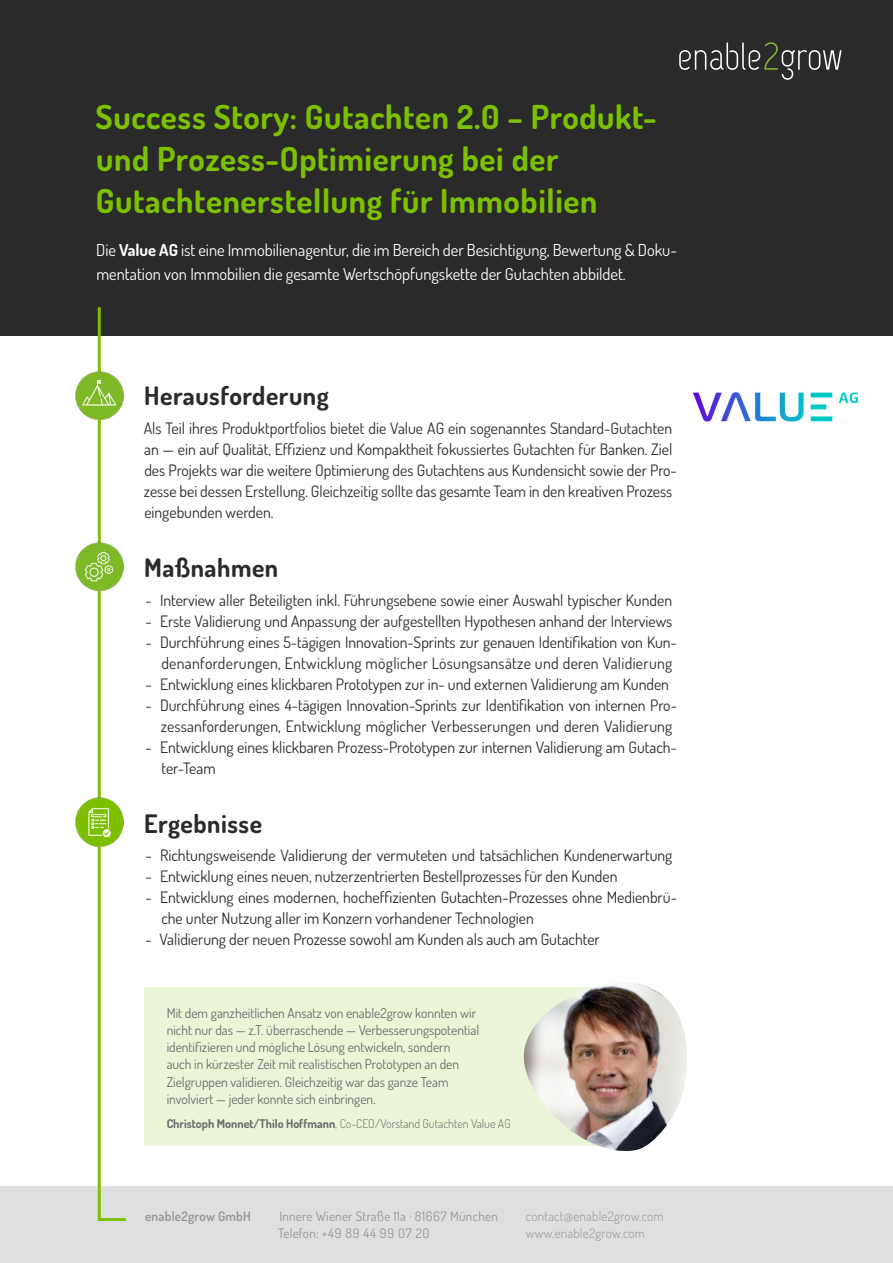
<style>
.page{position:relative;width:893px;height:1263px;background:#fff}
.page>*{position:absolute;margin:0;border:0;box-sizing:border-box;transform-origin:0 0}
.t1{font:700 33px/42px "Dosis";letter-spacing:.02em;color:#7cc100}
.t2{font:700 25.5px "Dosis";letter-spacing:.02em;color:#2a2a2a}
.t3{font:16.5px/24px "Dosis";color:#fff}
.t4{font:15.75px/21px "Dosis";color:#2a2a2a}
.t5{font:13.5px/17.2px "Dosis";color:#6a6a6a}
.t6{font:13.2px/17px "Dosis";letter-spacing:.02em;color:#949494}
.t7{font:300 13.2px/17px "Dosis";letter-spacing:.02em;color:#949494}
.t8{font:600 13.2px "Dosis";letter-spacing:.02em;color:#949494}
.t9{font:300 12px "Dosis";color:#6a6a6a}
.s1{font-weight:700}
</style>
<div class="page">
<div style="left:0;top:0;width:893px;height:336px;background:#2a2a2a"></div>
<div style="left:0;top:1186px;width:893px;height:77px;background:#dfdfdf"></div>
<svg style="left:96px;top:307px;width:31px;height:915px"></svg>
<svg style="left:679px;top:42px;width:163px;height:38px"></svg>
<div style="left:144px;top:987px;width:485px;height:159px;background:#ebf6d9"></div>
<img style="left:523px;top:983px;width:164px;height:168px">
<img style="left:75px;top:371px;width:48px;height:48px">
<img style="left:75px;top:542px;width:48px;height:48px">
<img style="left:75px;top:798px;width:48px;height:48px">
<img style="left:693px;top:392px;width:166px;height:30px">
<h1 class="t1" style="left:96px;top:95px;width:563px">Success Story: Gutachten 2.0 – Produkt&shy;und Prozess-Optimierung bei der<br>Gutachtenerstellung für Immobilien</h1>
<p class="t3" style="left:96px;top:238px;width:582px">Die <span class="s1">Value AG</span> ist eine Immobilienagentur, die im Bereich der Besichtigung, Bewertung &amp; Doku&shy;mentation von Immobilien die gesamte Wertschöpfungskette der Gutachten abbildet.</p>
<h2 class="t2" style="left:144px;top:378px;width:186px">Herausforderung</h2>
<p class="t4" style="left:144px;top:417px;width:535px">Als Teil ihres Produktportfolios bietet die Value AG ein sogenanntes Standard-Gutachten an — ein auf Qualität, Effizienz und Kompaktheit fokussiertes Gutachten für Banken. Ziel des Projekts war die weitere Optimierung des Gutachtens aus Kundensicht sowie der Pro&shy;zesse bei dessen Erstellung. Gleichzeitig sollte das gesamte Team in den kreativen Prozess eingebunden werden.</p>
<h2 class="t2" style="left:144px;top:550px;width:136px">Maßnahmen</h2>
<p class="t4" style="left:145px;top:589px;width:528px">- Interview aller Beteiligten inkl. Führungsebene sowie einer Auswahl typischer Kunden</p>
<p class="t4" style="left:145px;top:610px;width:528px">- Erste Validierung und Anpassung der aufgestellten Hypothesen anhand der Interviews</p>
<p class="t4" style="left:145px;top:631px;width:533px;text-align:right">- Durchführung eines 5-tägigen Innovation-Sprints zur genauen Identifikation von Kun&shy;denanforderungen, Entwicklung möglicher Lösungsansätze und deren Validierung</p>
<p class="t4" style="left:145px;top:673px;width:525px">- Entwicklung eines klickbaren Prototypen zur in- und externen Validierung am Kunden</p>
<p class="t4" style="left:145px;top:694px;width:533px;text-align:right">- Durchführung eines 4-tägigen Innovation-Sprints zur Identifikation von internen Pro&shy;zessanforderungen, Entwicklung möglicher Verbesserungen und deren Validierung</p>
<p class="t4" style="left:162px;top:736px;width:517px;text-indent:-16px">- Entwicklung eines klickbaren Prozess-Prototypen zur internen Validierung am Gutach&shy;ter-Team</p>
<h2 class="t2" style="left:144px;top:806px;width:119px">Ergebnisse</h2>
<p class="t4" style="left:145px;top:844px;width:528px">- Richtungsweisende Validierung der vermuteten und tatsächlichen Kundenerwartung</p>
<p class="t4" style="left:145px;top:865px;width:474px">- Entwicklung eines neuen, nutzerzentrierten Bestellprozesses für den Kunden</p>
<p class="t4" style="left:161px;top:886px;width:517px;text-indent:-16px">- Entwicklung eines modernen, hocheffizienten Gutachten-Prozesses ohne Medienbrü&shy;che unter Nutzung aller im Konzern vorhandener Technologien</p>
<p class="t4" style="left:145px;top:928px;width:456px">- Validierung der neuen Prozesse sowohl am Kunden als auch am Gutachter</p>
<p class="t5" style="left:167px;top:1003px;width:314px">Mit dem ganzheitlichen Ansatz von enable2grow konnten wir nicht nur das — z.T. überraschende — Verbesserungspotential identifizieren und mögliche Lösung entwickeln, sondern<br>auch in kürzester Zeit mit realistischen Prototypen an den Zielgruppen validieren. Gleichzeitig war das ganze Team involviert — jeder konnte sich einbringen.</p>
<p class="t9" style="left:167px;top:1115px;width:346px"><span class="s1">Christoph Monnet/Thilo Hoffmann</span>, Co-CEO/Vorstand Gutachten Value AG</p>
<p class="t8" style="left:145px;top:1207px;width:107px">enable2grow GmbH</p>
<p class="t6" style="left:278px;top:1207px;width:221px">Innere Wiener Straße 11a · 81667 München<br>Telefon: +49 89 44 99 07 20</p>
<p class="t7" style="left:526px;top:1207px;width:139px">contact@enable2grow.com www.enable2grow.com</p>
</div>
